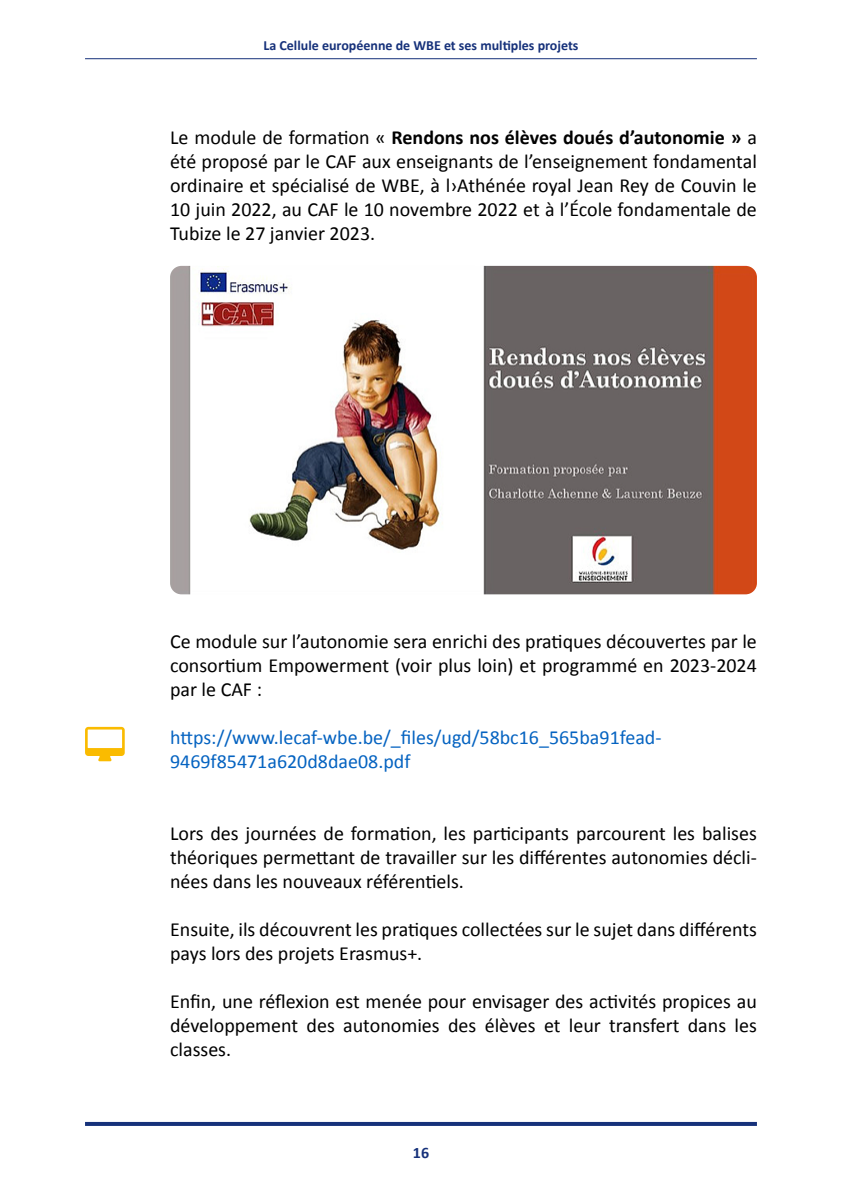
<style>
.page{position:relative;width:842px;height:1191px;background:#fff}
.page>*{position:absolute;margin:0;border:0;box-sizing:border-box;transform-origin:0 0}
.t1{font:20px/24px "Calibri";color:#000;text-align:justify}
.t2{font:20px/24px "Calibri";color:#0563c1}
.t3{font:700 16px "Calibri";color:#16317a}
.t4{font:700 14px "Calibri";color:#16317a}
.s1{font-weight:700}
</style>
<div class="page">
<hr style="left:85px;top:1122px;width:672px;height:4px;background:#16317a">
<hr style="left:85px;top:58px;width:672px;height:1px;background:#16317a">
<img style="left:170px;top:266px;width:587px;height:328px">
<svg style="left:85px;top:727px;width:40px;height:34px"></svg>
<p class="t4" style="left:263px;top:36px;width:316px">La Cellule européenne de WBE et ses multiples projets</p>
<p class="t1" style="left:170px;top:125px;width:588px">Le module de formation « <span class="s1">Rendons nos élèves doués d’autonomie »</span> a été proposé par le CAF aux enseignants de l’enseignement fondamental ordinaire et spécialisé de WBE, à l›Athénée royal Jean Rey de Couvin le 10 juin 2022, au CAF le 10 novembre 2022 et à l’École fondamentale de Tubize le 27 janvier 2023.</p>
<p class="t1" style="left:170px;top:629px;width:588px">Ce module sur l’autonomie sera enrichi des pratiques découvertes par le consortium Empowerment (voir plus loin) et programmé en 2023-2024 par le CAF :</p>
<p class="t2" style="left:170px;top:725px;width:493px">https://www.lecaf-wbe.be/_files/ugd/58bc16_565ba91fead-<br>9469f85471a620d8dae08.pdf</p>
<p class="t1" style="left:170px;top:821px;width:588px">Lors des journées de formation, les participants parcourent les balises théoriques permettant de travailler sur les différentes autonomies décli&shy;nées dans les nouveaux référentiels.</p>
<p class="t1" style="left:170px;top:917px;width:588px">Ensuite, ils découvrent les pratiques collectées sur le sujet dans différents pays lors des projets Erasmus+.</p>
<p class="t1" style="left:170px;top:989px;width:588px">Enfin, une réflexion est menée pour envisager des activités propices au développement des autonomies des élèves et leur transfert dans les classes.</p>
<p class="t3" style="left:413px;top:1141px;width:18px">16</p>
</div>
